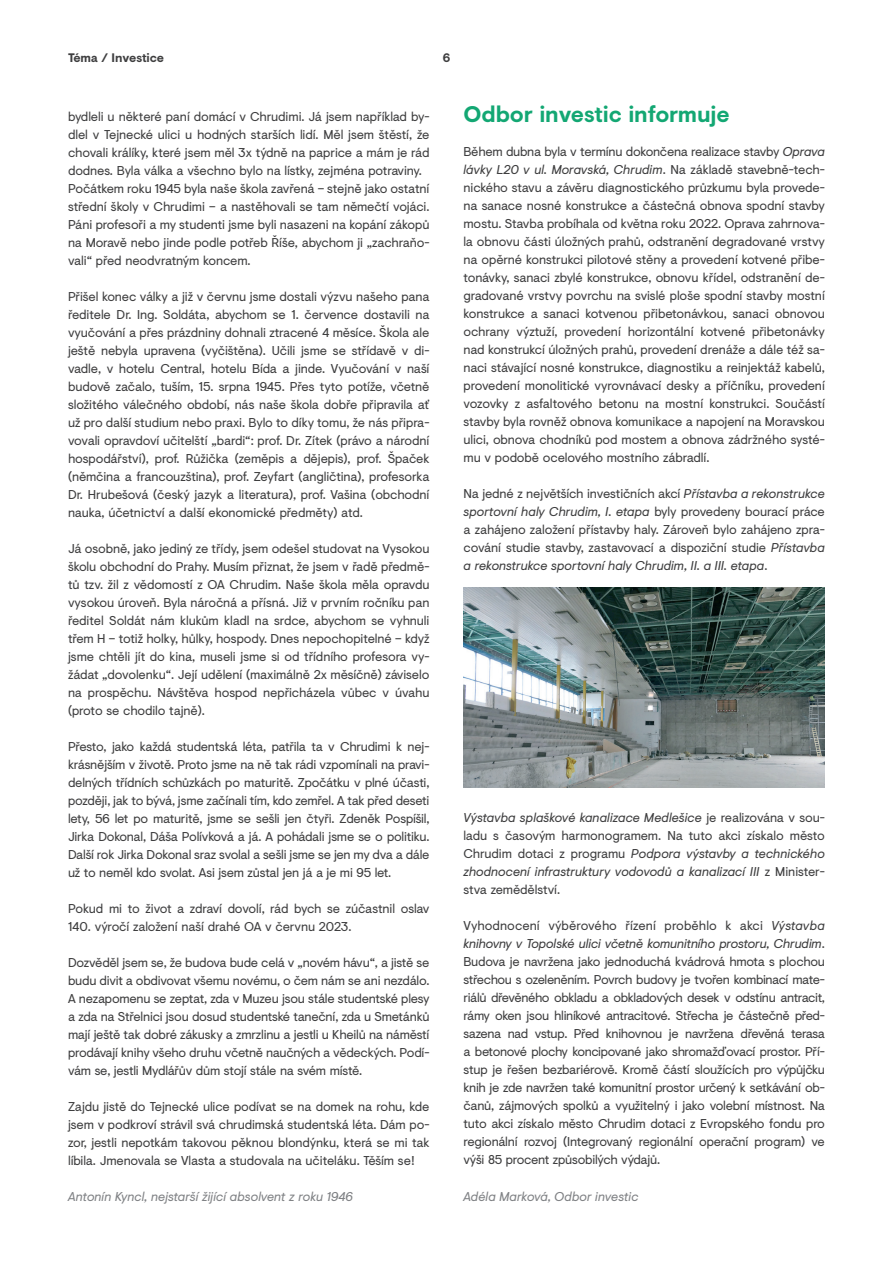
<style>
.page{position:relative;width:893px;height:1263px;background:#fff}
.page>*{position:absolute;margin:0;border:0;box-sizing:border-box;transform-origin:0 0}
.t1{font:700 22.5px "Visuelt";letter-spacing:-.01em;color:#13a773}
.t2{font:12.75px/18px "Visuelt";letter-spacing:-.01em;color:#3e3e3f;text-align:justify}
.t3{font:italic 12.75px "Visuelt";letter-spacing:-.005em;color:#808285}
.t4{font:700 12.3px "Visuelt";letter-spacing:-.01em;color:#3e3e3f}
.s1{font-style:italic}
</style>
<div class="page">
<img style="left:463px;top:588px;width:362px;height:200px">
<p class="t4" style="left:68px;top:49px;width:98px">Téma / Investice</p>
<p class="t4" style="left:443px;top:49px;width:9px">6</p>
<p class="t2" style="left:68px;top:107px;width:363px;text-align:left">bydleli u některé paní domácí v Chrudimi. Já jsem například by&shy;dlel v Tejnecké ulici u hodných starších lidí. Měl jsem štěstí, že chovali králíky, které jsem měl 3x týdně na paprice a mám je rád dodnes. Byla válka a všechno bylo na lístky, zejména potraviny.<br>Počátkem roku 1945 byla naše škola zavřená – stejně jako ostatní střední školy v Chrudimi – a nastěhovali se tam němečtí vojáci.<br>Páni profesoři a my studenti jsme byli nasazeni na kopání zákopů na Moravě nebo jinde podle potřeb Říše, abychom ji „zachraňo&shy;vali“ před neodvratným koncem.</p>
<p class="t2" style="left:68px;top:287px;width:363px">Přišel konec války a již v červnu jsme dostali výzvu našeho pana ředitele Dr. Ing. Soldáta, abychom se 1. července dostavili na vyučování a přes prázdniny dohnali ztracené 4 měsíce. Škola ale ještě nebyla upravena (vyčištěna). Učili jsme se střídavě v di&shy;vadle, v hotelu Central, hotelu Bída a jinde. Vyučování v naší budově začalo, tuším, 15. srpna 1945. Přes tyto potíže, včetně složitého válečného období, nás naše škola dobře připravila ať už pro další studium nebo praxi. Bylo to díky tomu, že nás připra&shy;vovali opravdoví učitelští „bardi“: prof. Dr. Zítek (právo a národní hospodářství), prof. Růžička (zeměpis a dějepis), prof. Špaček (němčina a francouzština), prof. Zeyfart (angličtina), profesorka Dr. Hrubešová (český jazyk a literatura), prof. Vašina (obchodní nauka, účetnictví a další ekonomické předměty) atd.</p>
<p class="t2" style="left:68px;top:539px;width:363px">Já osobně, jako jediný ze třídy, jsem odešel studovat na Vysokou školu obchodní do Prahy. Musím přiznat, že jsem v řadě předmě&shy;tů tzv. žil z vědomostí z OA Chrudim. Naše škola měla opravdu vysokou úroveň. Byla náročná a přísná. Již v prvním ročníku pan ředitel Soldát nám klukům kladl na srdce, abychom se vyhnuli třem H – totiž holky, hůlky, hospody. Dnes nepochopitelné – když jsme chtěli jít do kina, museli jsme si od třídního profesora vy&shy;žádat „dovolenku“. Její udělení (maximálně 2x měsíčně) záviselo na prospěchu. Návštěva hospod nepřicházela vůbec v úvahu (proto se chodilo tajně).</p>
<p class="t2" style="left:68px;top:737px;width:363px">Přesto, jako každá studentská léta, patřila ta v Chrudimi k nej&shy;krásnějším v životě. Proto jsme na ně tak rádi vzpomínali na pravi&shy;delných třídních schůzkách po maturitě. Zpočátku v plné účasti, později, jak to bývá, jsme začínali tím, kdo zemřel. A tak před deseti lety, 56 let po maturitě, jsme se sešli jen čtyři. Zdeněk Pospíšil, Jirka Dokonal, Dáša Polívková a já. A pohádali jsme se o politiku.<br>Další rok Jirka Dokonal sraz svolal a sešli jsme se jen my dva a dále už to neměl kdo svolat. Asi jsem zůstal jen já a je mi 95 let.</p>
<p class="t2" style="left:68px;top:899px;width:363px">Pokud mi to život a zdraví dovolí, rád bych se zúčastnil oslav<br>140. výročí založení naší drahé OA v červnu 2023.</p>
<p class="t2" style="left:68px;top:953px;width:363px">Dozvěděl jsem se, že budova bude celá v „novém hávu“, a jistě se budu divit a obdivovat všemu novému, o čem nám se ani nezdálo.<br>A nezapomenu se zeptat, zda v Muzeu jsou stále studentské plesy a zda na Střelnici jsou dosud studentské taneční, zda u Smetánků mají ještě tak dobré zákusky a zmrzlinu a jestli u Kheilů na náměstí prodávají knihy všeho druhu včetně naučných a vědeckých. Podí&shy;vám se, jestli Mydlářův dům stojí stále na svém místě.</p>
<p class="t2" style="left:68px;top:1097px;width:363px">Zajdu jistě do Tejnecké ulice podívat se na domek na rohu, kde jsem v podkroví strávil svá chrudimská studentská léta. Dám po&shy;zor, jestli nepotkám takovou pěknou blondýnku, která se mi tak líbila. Jmenovala se Vlasta a studovala na učiteláku. Těším se!</p>
<p class="t3" style="left:68px;top:1187px;width:287px">Antonín Kyncl, nejstarší žijící absolvent z roku 1946</p>
<h1 class="t1" style="left:463px;top:97px;width:268px">Odbor investic informuje</h1>
<p class="t2" style="left:463px;top:142px;width:363px">Během dubna byla v termínu dokončena realizace stavby <span class="s1">Oprava lávky L20 v ul. Moravská, Chrudim</span>. Na základě stavebně-tech&shy;nického stavu a závěru diagnostického průzkumu byla provede&shy;na sanace nosné konstrukce a částečná obnova spodní stavby mostu. Stavba probíhala od května roku 2022. Oprava zahrnova&shy;la obnovu části úložných prahů, odstranění degradované vrstvy na opěrné konstrukci pilotové stěny a provedení kotvené přibe&shy;tonávky, sanaci zbylé konstrukce, obnovu křídel, odstranění de&shy;gradované vrstvy povrchu na svislé ploše spodní stavby mostní konstrukce a sanaci kotvenou přibetonávkou, sanaci obnovou ochrany výztuží, provedení horizontální kotvené přibetonávky nad konstrukcí úložných prahů, provedení drenáže a dále též sa&shy;naci stávající nosné konstrukce, diagnostiku a reinjektáž kabelů, provedení monolitické vyrovnávací desky a příčníku, provedení vozovky z asfaltového betonu na mostní konstrukci. Součástí stavby byla rovněž obnova komunikace a napojení na Moravskou ulici, obnova chodníků pod mostem a obnova zádržného systé&shy;mu v podobě ocelového mostního zábradlí.</p>
<p class="t2" style="left:463px;top:484px;width:363px">Na jedné z největších investičních akcí <span class="s1">Přístavba a rekonstrukce sportovní haly Chrudim, I. etapa</span> byly provedeny bourací práce a zahájeno založení přístavby haly. Zároveň bylo zahájeno zpra&shy;cování studie stavby, zastavovací a dispoziční studie <span class="s1">Přístavba a rekonstrukce sportovní haly Chrudim, II. a III. etapa</span>.</p>
<p class="t2" style="left:463px;top:808px;width:363px"><span class="s1">Výstavba splaškové kanalizace Medlešice</span> je realizována v sou&shy;ladu s časovým harmonogramem. Na tuto akci získalo město Chrudim dotaci z programu <span class="s1">Podpora výstavby a technického zhodnocení infrastruktury vodovodů a kanalizací III</span> z Minister&shy;stva zemědělství.</p>
<p class="t2" style="left:463px;top:916px;width:363px">Vyhodnocení výběrového řízení proběhlo k akci <span class="s1">Výstavba knihovny v Topolské ulici včetně komunitního prostoru, Chrudim</span>.<br>Budova je navržena jako jednoduchá kvádrová hmota s plochou střechou s ozeleněním. Povrch budovy je tvořen kombinací mate&shy;riálů dřevěného obkladu a obkladových desek v odstínu antracit, rámy oken jsou hliníkové antracitové. Střecha je částečně před&shy;sazena nad vstup. Před knihovnou je navržena dřevěná terasa a betonové plochy koncipované jako shromažďovací prostor. Pří&shy;stup je řešen bezbariérově. Kromě částí sloužících pro výpůjčku knih je zde navržen také komunitní prostor určený k setkávání ob&shy;čanů, zájmových spolků a využitelný i jako volební místnost. Na tuto akci získalo město Chrudim dotaci z Evropského fondu pro regionální rozvoj (Integrovaný regionální operační program) ve výši 85 procent způsobilých výdajů.</p>
<p class="t3" style="left:463px;top:1187px;width:177px">Adéla Marková, Odbor investic</p>
</div>
